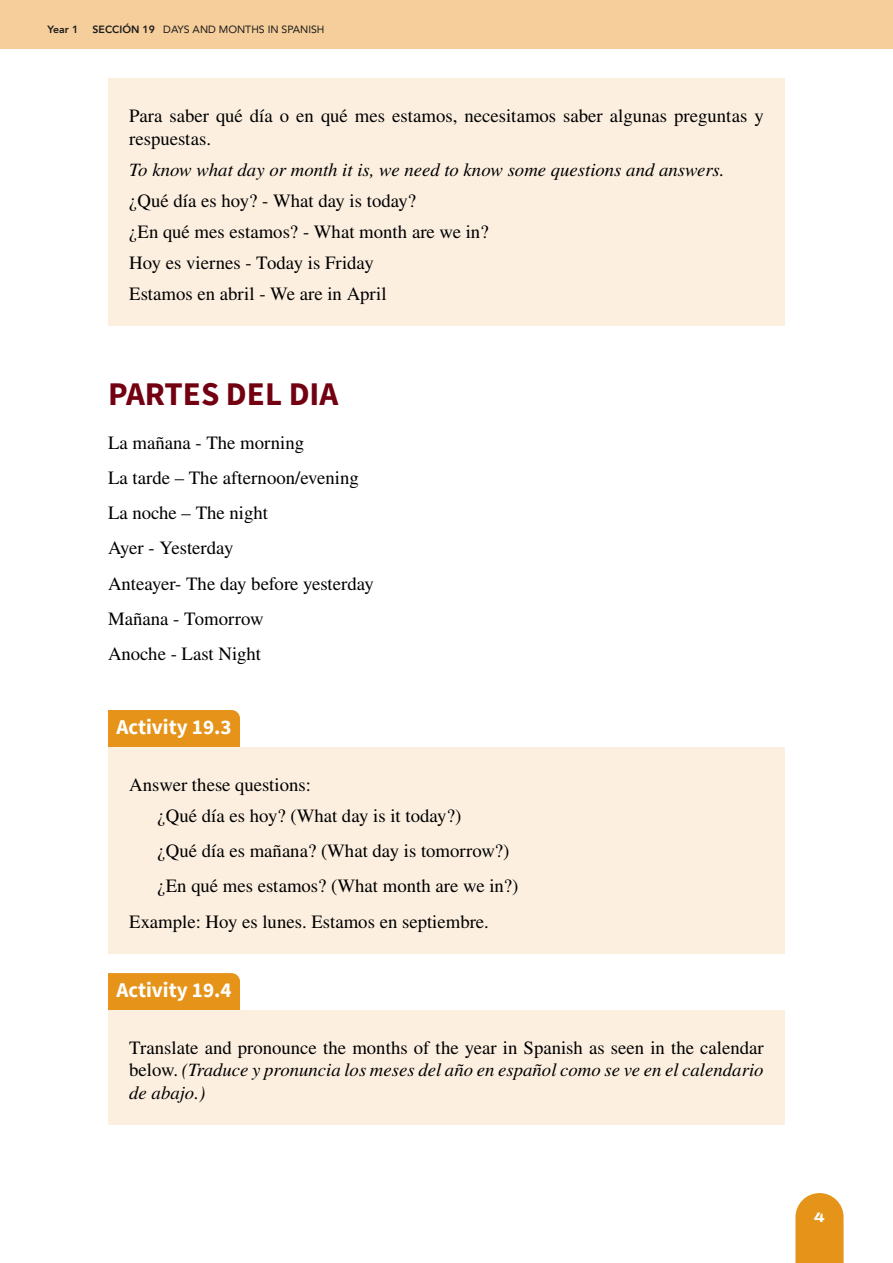
<style>
.page{position:relative;width:893px;height:1263px;background:#fff}
.page>*{position:absolute;margin:0;border:0;box-sizing:border-box;transform-origin:0 0}
.t1{font:700 33px "Source Sans Pro";color:#720011}
.t2{font:700 21px "Source Sans Pro";color:#fff}
.t3{font:18.75px/35.2px "STIX General";color:#000}
.t4{font:italic 18.75px "STIX General";color:#000}
.t5{font:800 13.5px "Archivo Expanded";color:#fff}
.t6{font:10.5px "Avenir";color:#1a1a1a}
.t7{font:800 10.5px "Avenir";color:#1a1a1a}
.s1{font-weight:800}
.s2{font-style:italic}
</style>
<div class="page">
<div style="left:0;top:0;width:893px;height:49px;background:#f5ce9b"></div>
<svg style="left:795px;top:1193px;width:49px;height:70px;background:#e89d2e"></svg>
<div style="left:108px;top:78px;width:677px;height:93px;background:#fcefe0"></div>
<div style="left:108px;top:163px;width:677px;height:70px;background:#fcefe0"></div>
<div style="left:108px;top:225px;width:677px;height:70px;background:#fcefe0"></div>
<div style="left:108px;top:256px;width:677px;height:70px;background:#fcefe0"></div>
<div style="left:108px;top:710px;width:132px;height:37px;background:#e69419"></div>
<div style="left:108px;top:747px;width:677px;height:70px;background:#fcefe0"></div>
<div style="left:108px;top:809px;width:677px;height:70px;background:#fcefe0"></div>
<div style="left:108px;top:844px;width:677px;height:70px;background:#fcefe0"></div>
<div style="left:108px;top:884px;width:677px;height:69px;background:#fcefe0"></div>
<div style="left:108px;top:973px;width:132px;height:37px;background:#e69419"></div>
<div style="left:108px;top:1010px;width:677px;height:115px;background:#fcefe0"></div>
<p class="t7" style="left:48px;top:21px;width:32px">Year 1</p>
<p class="t6" style="left:93px;top:21px;width:233px"><span class="s1">SECCIÓN 19</span> DAYS AND MONTHS IN SPANISH</p>
<p class="t3" style="left:129px;top:105px;width:636px;line-height:22.5px">Para saber qué día o en qué mes estamos, necesitamos saber algunas preguntas y respuestas.</p>
<p class="t4" style="left:129px;top:156px;width:597px">To know what day or month it is, we need to know some questions and answers.</p>
<p class="t3" style="left:129px;top:186px;width:361px;line-height:31px">¿Qué día es hoy? - What day is today?<br>¿En qué mes estamos? - What month are we in?<br>Hoy es viernes - Today is Friday<br>Estamos en abril - We are in April</p>
<h1 class="t1" style="left:108px;top:372px;width:232px">PARTES DEL DIA</h1>
<p class="t3" style="left:108px;top:426px;width:267px">La mañana - The morning<br>La tarde – The afternoon/evening<br>La noche – The night<br>Ayer - Yesterday<br>Anteayer- The day before yesterday<br>Mañana - Tomorrow<br>Anoche - Last Night</p>
<p class="t2" style="left:117px;top:713px;width:116px">Activity 19.3</p>
<p class="t3" style="left:158px;top:770px;width:305px;line-height:31px;text-indent:-28px">Answer these questions:<br>¿Qué día es hoy? (What day is it today?)</p>
<p class="t3" style="left:158px;top:834px;width:353px">¿Qué día es mañana? (What day is tomorrow?)</p>
<p class="t3" style="left:158px;top:869px;width:362px">¿En qué mes estamos? (What month are we in?)</p>
<p class="t3" style="left:129px;top:904px;width:361px">Example: Hoy es lunes. Estamos en septiembre.</p>
<p class="t2" style="left:117px;top:976px;width:116px">Activity 19.4</p>
<p class="t3" style="left:129px;top:1037px;width:636px;line-height:22.5px;text-align:justify">Translate and pronounce the months of the year in Spanish as seen in the calendar below. <span class="s2">(Traduce y pronuncia los meses del año en español como se ve en el calendario de abajo.)</span></p>
<p class="t5" style="left:814px;top:1207px;width:12px">4</p>
</div>
